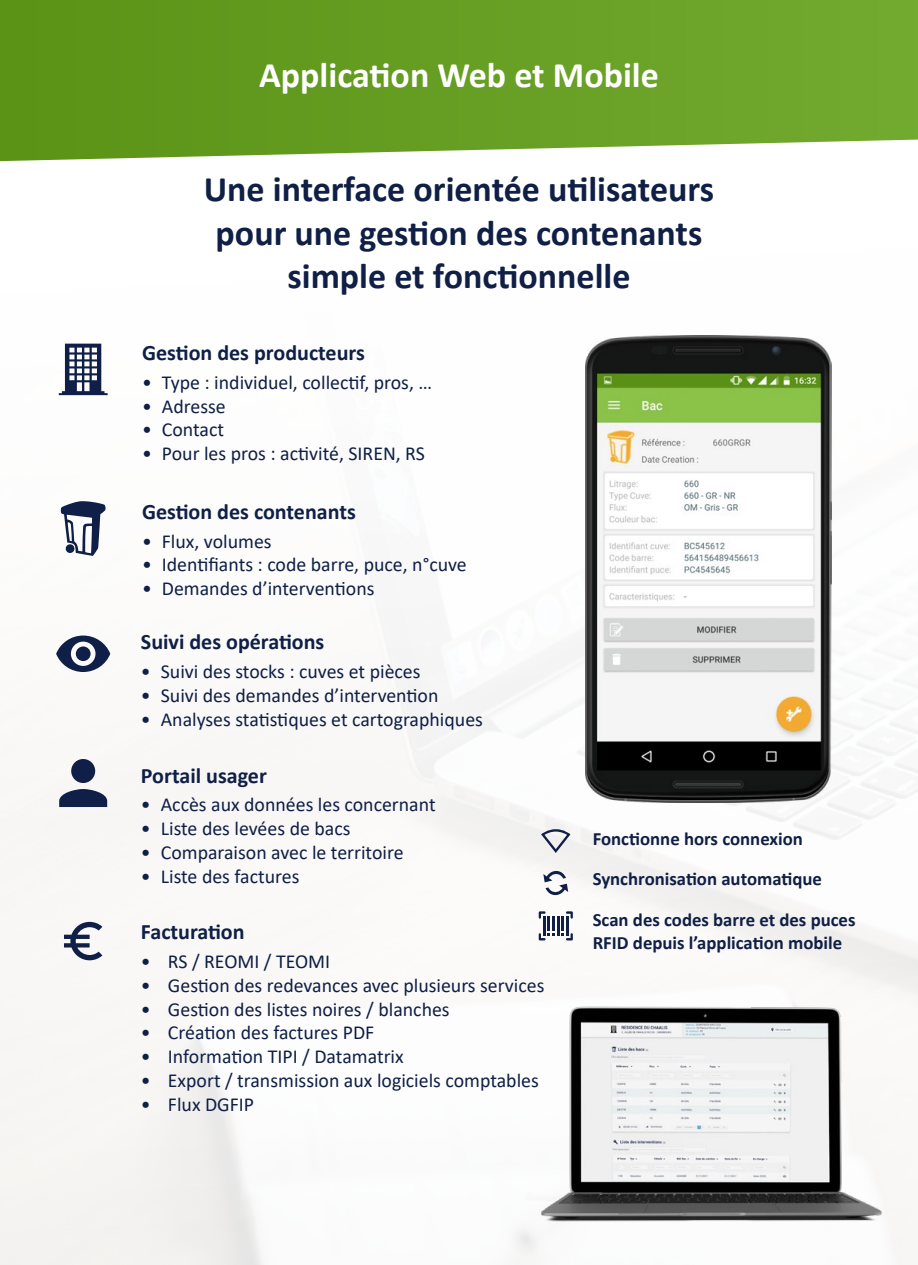
<style>
.page{position:relative;width:918px;height:1265px;background:#fff}
.page>*{position:absolute;margin:0;border:0;box-sizing:border-box;transform-origin:0 0}
.t1{font:700 36px/43.2px "Calibri";color:#0f1f45;text-align:center}
.t2{font:700 36px "Calibri";color:#fff}
.t3{font:700 22.05px "Calibri";color:#0f1f45}
.t4{font:19.8px "Calibri";color:#0f1f45}
.t5{font:700 18.75px/40.7px "Calibri";color:#0f1f45}
</style>
<div class="page">
<img style="left:0;top:161px;width:918px;height:1104px">
<svg style="left:0;top:0;width:918px;height:161px;background:#6fa431"></svg>
<svg style="left:59px;top:343px;width:49px;height:52px"></svg>
<svg style="left:61px;top:501px;width:45px;height:55px"></svg>
<svg style="left:56px;top:635px;width:54px;height:37px"></svg>
<img style="left:586px;top:336px;width:245px;height:466px">
<svg style="left:539px;top:911px;width:34px;height:29px"></svg>
<svg style="left:543px;top:869px;width:25px;height:27px"></svg>
<svg style="left:541px;top:829px;width:29px;height:24px"></svg>
<svg style="left:64px;top:922px;width:38px;height:38px"></svg>
<svg style="left:59px;top:759px;width:48px;height:48px"></svg>
<img style="left:521px;top:969px;width:380px;height:286px">
<h1 class="t2" style="left:259px;top:50px;width:401px">Application Web et Mobile</h1>
<h1 class="t1" style="left:204px;top:167px;width:512px">Une interface orientée utilisateurs pour une gestion des contenants simple et fonctionnelle</h1>
<p class="t3" style="left:142px;top:337px;width:224px">Gestion des producteurs</p>
<p class="t4" style="left:142px;top:368px;width:292px">• Type : individuel, collectif, pros, …</p>
<p class="t4" style="left:142px;top:392px;width:85px">• Adresse</p>
<p class="t4" style="left:142px;top:416px;width:84px">• Contact</p>
<p class="t4" style="left:142px;top:440px;width:284px">• Pour les pros : activité, SIREN, RS</p>
<p class="t3" style="left:142px;top:496px;width:215px">Gestion des contenants</p>
<p class="t4" style="left:142px;top:527px;width:131px">• Flux, volumes</p>
<p class="t4" style="left:142px;top:551px;width:326px">• Identifiants : code barre, puce, n°cuve</p>
<p class="t4" style="left:142px;top:575px;width:234px">• Demandes d’interventions</p>
<p class="t3" style="left:141px;top:626px;width:185px">Suivi des opérations</p>
<p class="t4" style="left:141px;top:657px;width:281px">• Suivi des stocks : cuves et pièces</p>
<p class="t4" style="left:141px;top:681px;width:299px">• Suivi des demandes d’intervention</p>
<p class="t4" style="left:141px;top:705px;width:344px">• Analyses statistiques et cartographiques</p>
<p class="t3" style="left:141px;top:759px;width:127px">Portail usager</p>
<p class="t4" style="left:141px;top:791px;width:296px">• Accès aux données les concernant</p>
<p class="t4" style="left:141px;top:815px;width:211px">• Liste des levées de bacs</p>
<p class="t4" style="left:141px;top:838px;width:264px">• Comparaison avec le territoire</p>
<p class="t4" style="left:141px;top:862px;width:160px">• Liste des factures</p>
<p class="t3" style="left:141px;top:916px;width:105px">Facturation</p>
<p class="t4" style="left:141px;top:947px;width:191px">• RS / REOMI / TEOMI</p>
<p class="t4" style="left:141px;top:971px;width:405px">• Gestion des redevances avec plusieurs services</p>
<p class="t4" style="left:141px;top:995px;width:310px">• Gestion des listes noires / blanches</p>
<p class="t4" style="left:141px;top:1019px;width:235px">• Création des factures PDF</p>
<p class="t4" style="left:141px;top:1043px;width:264px">• Information TIPI / Datamatrix</p>
<p class="t4" style="left:141px;top:1066px;width:399px">• Export / transmission aux logiciels comptables</p>
<p class="t4" style="left:141px;top:1090px;width:115px">• Flux DGFIP</p>
<p class="t5" style="left:593px;top:818px;width:264px">Fonctionne hors connexion<br>Synchronisation automatique<br>Scan des codes barre et des puces</p>
<p class="t5" style="left:593px;top:921px;width:251px">RFID depuis l’application mobile</p>
</div>
